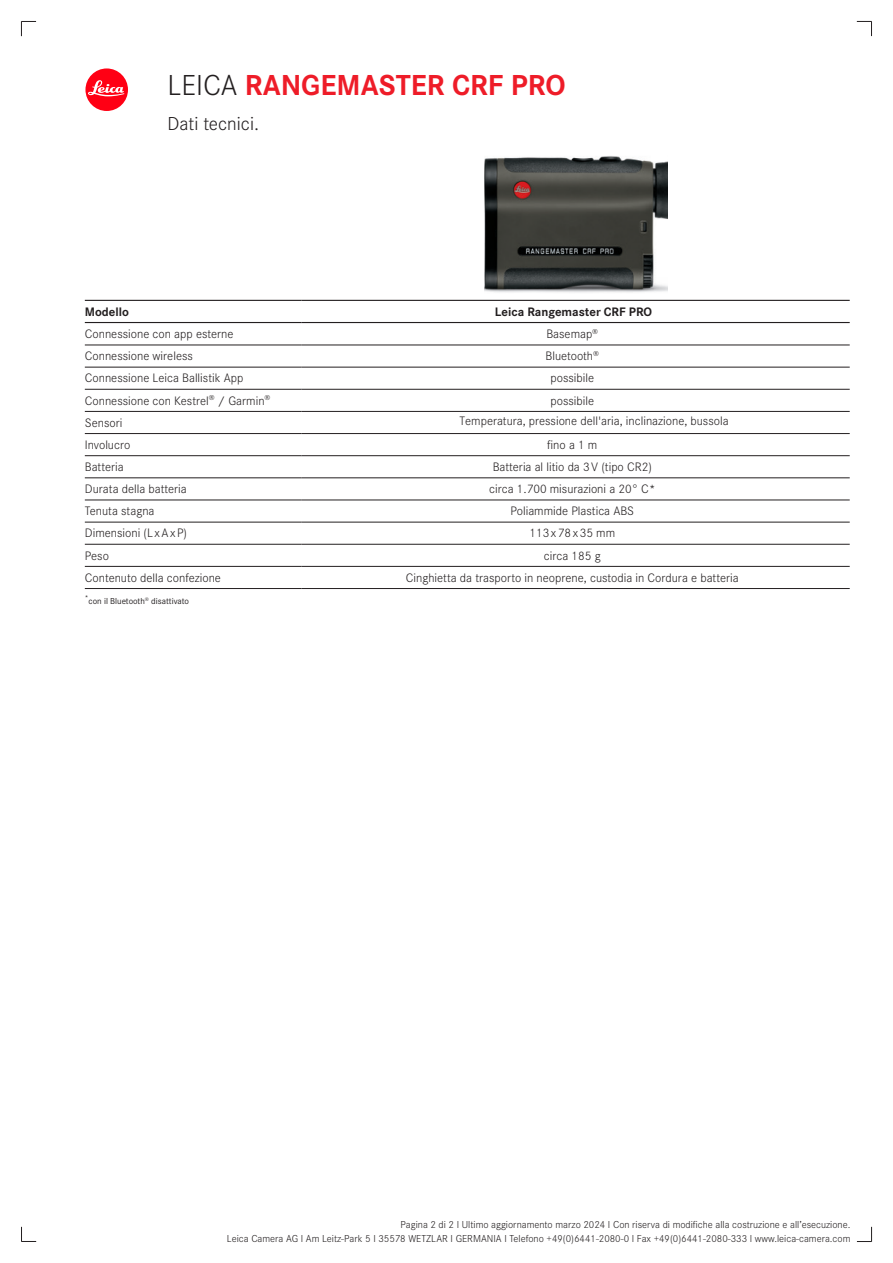
<style>
.page{position:relative;width:893px;height:1263px;background:#fff}
.page>*{position:absolute;margin:0;border:0;box-sizing:border-box;transform-origin:0 0}
.Headline{font:700 30px "Corporate S Pro";color:#ee1c28}
.Subheadline{font:300 19.5px "Corporate S Pro";color:#231f20}
.Text____Body_Text{font:300 12.75px "Corporate S Pro";color:#231f20}
.Body_Text_Centered{font:300 12.75px "Corporate S Pro";color:#231f20}
.Heading____Heading_03{font:700 12.75px "Corporate S Pro";color:#231f20}
.Text____Footnote{font:300 10.5px "Corporate S Pro";color:#231f20}
.Text____Body_Text-2{font:9px "Corporate S Pro";color:#231f20}
.Text____Body_Text-3{font:7.5px "Corporate S Pro";color:#231f20}
.s1{font-weight:300;color:#231f20}
</style>
<div class="page">
<div style="left:85px;top:68px;width:43px;height:43px;background:#ff0014;border-radius:50%"></div>
<svg style="left:88px;top:80px;width:36px;height:16px"></svg>
<svg style="left:21px;top:1227px;width:15px;height:15px"></svg>
<svg style="left:857px;top:1227px;width:15px;height:15px"></svg>
<svg style="left:857px;top:21px;width:15px;height:15px"></svg>
<svg style="left:21px;top:21px;width:15px;height:15px"></svg>
<img style="left:484px;top:156px;width:184px;height:137px">
<hr style="left:85px;top:300px;width:217px;height:1px;background:#231f20">
<hr style="left:302px;top:300px;width:548px;height:1px;background:#231f20">
<hr style="left:85px;top:322px;width:217px;height:1px;background:#231f20">
<hr style="left:302px;top:322px;width:548px;height:1px;background:#231f20">
<hr style="left:85px;top:367px;width:217px;height:1px;background:#231f20">
<hr style="left:302px;top:367px;width:548px;height:1px;background:#231f20">
<hr style="left:85px;top:389px;width:217px;height:1px;background:#231f20">
<hr style="left:302px;top:389px;width:548px;height:1px;background:#231f20">
<hr style="left:85px;top:411px;width:217px;height:1px;background:#231f20">
<hr style="left:302px;top:411px;width:548px;height:1px;background:#231f20">
<hr style="left:85px;top:433px;width:217px;height:1px;background:#231f20">
<hr style="left:302px;top:433px;width:548px;height:1px;background:#231f20">
<hr style="left:85px;top:455px;width:217px;height:1px;background:#231f20">
<hr style="left:302px;top:455px;width:548px;height:1px;background:#231f20">
<hr style="left:85px;top:478px;width:217px;height:1px;background:#231f20">
<hr style="left:302px;top:478px;width:548px;height:1px;background:#231f20">
<hr style="left:85px;top:500px;width:217px;height:1px;background:#231f20">
<hr style="left:302px;top:500px;width:548px;height:1px;background:#231f20">
<hr style="left:85px;top:522px;width:217px;height:1px;background:#231f20">
<hr style="left:302px;top:522px;width:548px;height:1px;background:#231f20">
<hr style="left:85px;top:544px;width:217px;height:1px;background:#231f20">
<hr style="left:302px;top:544px;width:548px;height:1px;background:#231f20">
<hr style="left:85px;top:566px;width:217px;height:1px;background:#231f20">
<hr style="left:302px;top:566px;width:548px;height:1px;background:#231f20">
<hr style="left:302px;top:345px;width:548px;height:1px;background:#231f20">
<hr style="left:85px;top:345px;width:217px;height:1px;background:#231f20">
<hr style="left:85px;top:588px;width:217px;height:1px;background:#231f20">
<hr style="left:302px;top:588px;width:548px;height:1px;background:#231f20">
<p class="Headline" style="left:168px;top:62px;width:400px"><span class="s1">LEICA</span> RANGEMASTER CRF PRO</p>
<p class="Subheadline" style="left:168px;top:109px;width:93px">Dati tecnici.</p>
<p class="Heading____Heading_03" style="left:85px;top:301px;width:46px">Modello</p>
<p class="Heading____Heading_03" style="left:495px;top:301px;width:159px">Leica Rangemaster CRF PRO</p>
<p class="Text____Body_Text" style="left:85px;top:325px;width:150px">Connessione con app esterne</p>
<p class="Text____Body_Text" style="left:546px;top:325px;width:53px">Basemap<sup>®</sup></p>
<p class="Text____Body_Text" style="left:85px;top:347px;width:110px">Connessione wireless</p>
<p class="Text____Body_Text" style="left:546px;top:347px;width:55px">Bluetooth<sup>®</sup></p>
<p class="Text____Body_Text" style="left:85px;top:369px;width:160px">Connessione Leica Ballistik App</p>
<p class="Text____Body_Text" style="left:550px;top:369px;width:45px">possibile</p>
<p class="Text____Body_Text" style="left:85px;top:391px;width:187px">Connessione con Kestrel<sup>®</sup> / Garmin<sup>®</sup></p>
<p class="Body_Text_Centered" style="left:550px;top:391px;width:45px">possibile</p>
<p class="Text____Body_Text" style="left:85px;top:414px;width:39px">Sensori</p>
<p class="Body_Text_Centered" style="left:459px;top:412px;width:271px">Temperatura, pressione dell'aria, inclinazione, bussola</p>
<p class="Text____Body_Text" style="left:85px;top:436px;width:47px">Involucro</p>
<p class="Body_Text_Centered" style="left:547px;top:436px;width:52px">fino a 1 m</p>
<p class="Text____Body_Text" style="left:85px;top:458px;width:40px">Batteria</p>
<p class="Body_Text_Centered" style="left:493px;top:458px;width:161px">Batteria al litio da 3 V (tipo CR2)</p>
<p class="Text____Body_Text" style="left:85px;top:480px;width:103px">Durata della batteria</p>
<p class="Body_Text_Centered" style="left:489px;top:480px;width:168px">circa 1.700 misurazioni a 20° C*</p>
<p class="Text____Body_Text" style="left:85px;top:502px;width:71px">Tenuta stagna</p>
<p class="Body_Text_Centered" style="left:510px;top:502px;width:125px">Poliammide Plastica ABS</p>
<p class="Text____Body_Text" style="left:85px;top:524px;width:104px">Dimensioni (L x A x P)</p>
<p class="Body_Text_Centered" style="left:529px;top:524px;width:87px">113 x 78 x 35 mm</p>
<p class="Text____Body_Text" style="left:85px;top:546px;width:26px">Peso</p>
<p class="Body_Text_Centered" style="left:544px;top:546px;width:58px">circa 185 g</p>
<p class="Text____Body_Text" style="left:85px;top:568px;width:138px">Contenuto della confezione</p>
<p class="Body_Text_Centered" style="left:406px;top:568px;width:334px">Cinghietta da trasporto in neoprene, custodia in Cordura e batteria</p>
<p class="Text____Body_Text-3" style="left:85px;top:592px;width:5px">*</p>
<p class="Text____Body_Text-2" style="left:89px;top:594px;width:102px">con il Bluetooth<sup>®</sup> disattivato</p>
<p class="Text____Footnote" style="left:401px;top:1217px;width:451px">Pagina 2 di 2 I Ultimo aggiornamento marzo 2024 I Con riserva di modifiche alla costruzione e all’esecuzione.</p>
<p class="Text____Footnote" style="left:227px;top:1231px;width:625px">Leica Camera AG I Am Leitz-Park 5 I 35578 WETZLAR I GERMANIA I Telefono +49(0)6441-2080-0 I Fax +49(0)6441-2080-333 I www.leica-camera.com</p>
</div>
